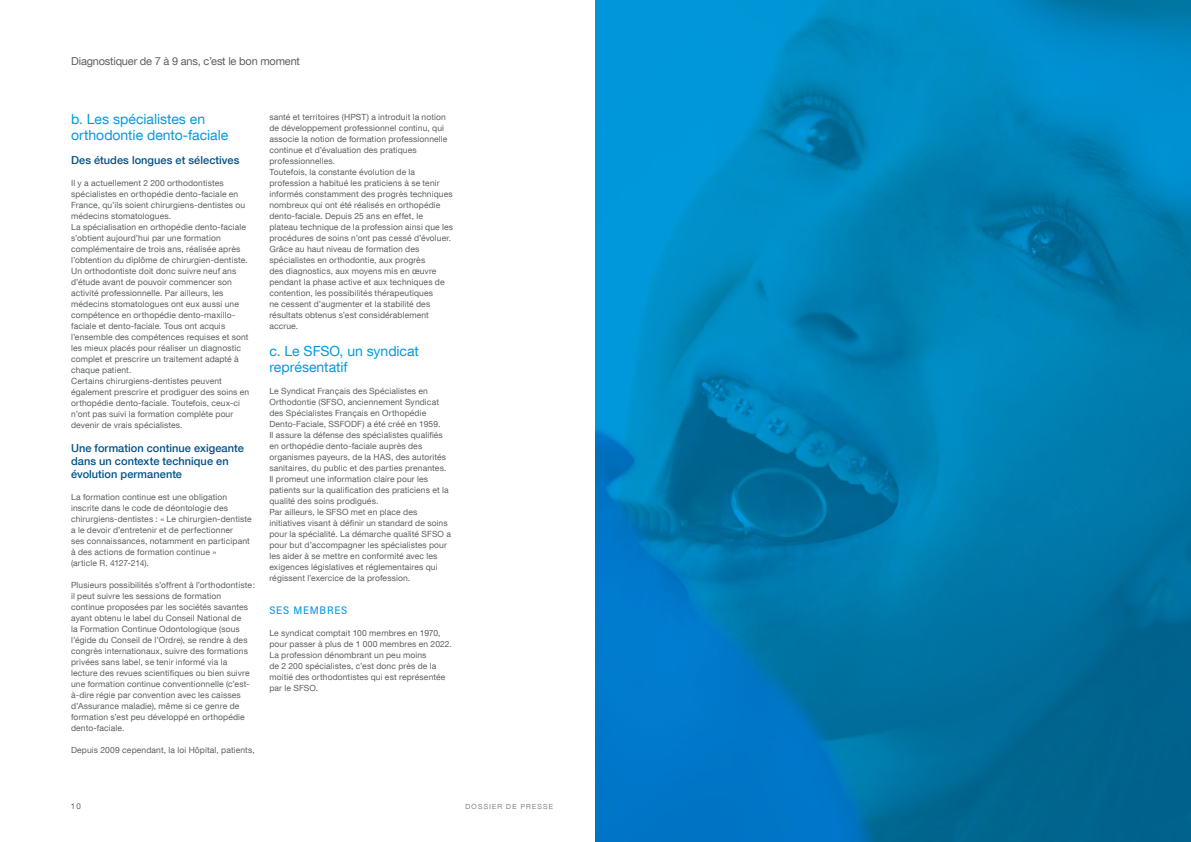
<style>
.page{position:relative;width:1191px;height:842px;background:#fff}
.page>*{position:absolute;margin:0;border:0;box-sizing:border-box;transform-origin:0 0}
.t1{font:14px/16px "Helvetica Neue LT Com";color:#009bde}
.t2{font:500 11px/13px "Helvetica Neue LT Com";letter-spacing:.005em;color:#00538a}
.t3{font:11px "Helvetica Neue LT Com";letter-spacing:-.015em;color:#5c6062}
.t4{font:11px "Acumin Variable Concept";letter-spacing:.075em;color:#009bde}
.t5{font:8.5px/11px "Helvetica Neue LT Com";letter-spacing:.015em;color:#5c6062}
.t6{font:8px "Helvetica Neue LT Com";color:#5c6062}
.t7{font:300 7px "Helvetica Neue LT Com";letter-spacing:.175em;color:#5c6062}
</style>
<div class="page">
<img style="left:595px;top:0;width:596px;height:842px">
<p class="t3" style="left:71px;top:54px;width:230px">Diagnostiquer de 7 à 9 ans, c’est le bon moment</p>
<h1 class="t1" style="left:71px;top:111px;width:159px">b. Les spécialistes en orthodontie dento-faciale</h1>
<p class="t2" style="left:71px;top:154px;width:170px">Des études longues et sélectives</p>
<p class="t5" style="left:71px;top:177px;width:180px">Il y a actuellement 2 200 orthodontistes spécialistes en orthopédie dento-faciale en France, qu’ils soient chirurgiens-dentistes ou médecins stomatologues.<br>La spécialisation en orthopédie dento-faciale s’obtient aujourd’hui par une formation complémentaire de trois ans, réalisée après l’obtention du diplôme de chirurgien-dentiste.<br>Un orthodontiste doit donc suivre neuf ans d’étude avant de pouvoir commencer son activité professionnelle. Par ailleurs, les médecins stomatologues ont eux aussi une compétence en orthopédie dento-maxillo&shy;faciale et dento-faciale. Tous ont acquis l’ensemble des compétences requises et sont les mieux placés pour réaliser un diagnostic complet et prescrire un traitement adapté à chaque patient.<br>Certains chirurgiens-dentistes peuvent également prescrire et prodiguer des soins en orthopédie dento-faciale. Toutefois, ceux-ci n’ont pas suivi la formation complète pour devenir de vrais spécialistes.</p>
<p class="t2" style="left:71px;top:442px;width:174px">Une formation continue exigeante dans un contexte technique en évolution permanente</p>
<p class="t5" style="left:71px;top:491px;width:182px">La formation continue est une obligation inscrite dans le code de déontologie des chirurgiens-dentistes : « Le chirurgien-dentiste a le devoir d’entretenir et de perfectionner<br>ses connaissances, notamment en participant à des actions de formation continue »<br>(article R. 4127-214).</p>
<p class="t5" style="left:71px;top:579px;width:185px">Plusieurs possibilités s’offrent à l’orthodontiste: il peut suivre les sessions de formation continue proposées par les sociétés savantes ayant obtenu le label du Conseil National de<br>la Formation Continue Odontologique (sous l’égide du Conseil de l’Ordre), se rendre à des congrès internationaux, suivre des formations privées sans label, se tenir informé via la lecture des revues scientifiques ou bien suivre une formation continue conventionnelle (c’est&shy;à-dire régie par convention avec les caisses d’Assurance maladie), même si ce genre de formation s’est peu développé en orthopédie dento-faciale.</p>
<p class="t5" style="left:71px;top:744px;width:185px">Depuis 2009 cependant, la loi Hôpital, patients,</p>
<p class="t5" style="left:269px;top:111px;width:185px">santé et territoires (HPST) a introduit la notion de développement professionnel continu, qui associe la notion de formation professionnelle continue et d’évaluation des pratiques professionnelles.<br>Toutefois, la constante évolution de la profession a habitué les praticiens à se tenir informés constamment des progrès techniques nombreux qui ont été réalisés en orthopédie dento-faciale. Depuis 25 ans en effet, le plateau technique de la profession ainsi que les procédures de soins n’ont pas cessé d’évoluer.<br>Grâce au haut niveau de formation des spécialistes en orthodontie, aux progrès<br>des diagnostics, aux moyens mis en œuvre pendant la phase active et aux techniques de contention, les possibilités thérapeutiques<br>ne cessent d’augmenter et la stabilité des résultats obtenus s’est considérablement accrue.</p>
<h1 class="t1" style="left:269px;top:343px;width:151px">c. Le SFSO, un syndicat représentatif</h1>
<p class="t5" style="left:269px;top:385px;width:183px">Le Syndicat Français des Spécialistes en Orthodontie (SFSO, anciennement Syndicat des Spécialistes Français en Orthopédie Dento-Faciale, SSFODF) a été créé en 1959.<br>Il assure la défense des spécialistes qualifiés en orthopédie dento-faciale auprès des organismes payeurs, de la HAS, des autorités sanitaires, du public et des parties prenantes.<br>Il promeut une information claire pour les patients sur la qualification des praticiens et la qualité des soins prodigués.<br>Par ailleurs, le SFSO met en place des initiatives visant à définir un standard de soins pour la spécialité. La démarche qualité SFSO a pour but d’accompagner les spécialistes pour les aider à se mettre en conformité avec les exigences législatives et réglementaires qui régissent l’exercice de la profession.</p>
<p class="t4" style="left:269px;top:603px;width:79px">SES MEMBRES</p>
<p class="t5" style="left:269px;top:627px;width:184px">Le syndicat comptait 100 membres en 1970, pour passer à plus de 1 000 membres en 2022.<br>La profession dénombrant un peu moins<br>de 2 200 spécialistes, c’est donc près de la moitié des orthodontistes qui est représentée par le SFSO.</p>
<p class="t6" style="left:71px;top:801px;width:11px">10</p>
<p class="t7" style="left:465px;top:803px;width:89px">DOSSIER DE PRESSE</p>
</div>
